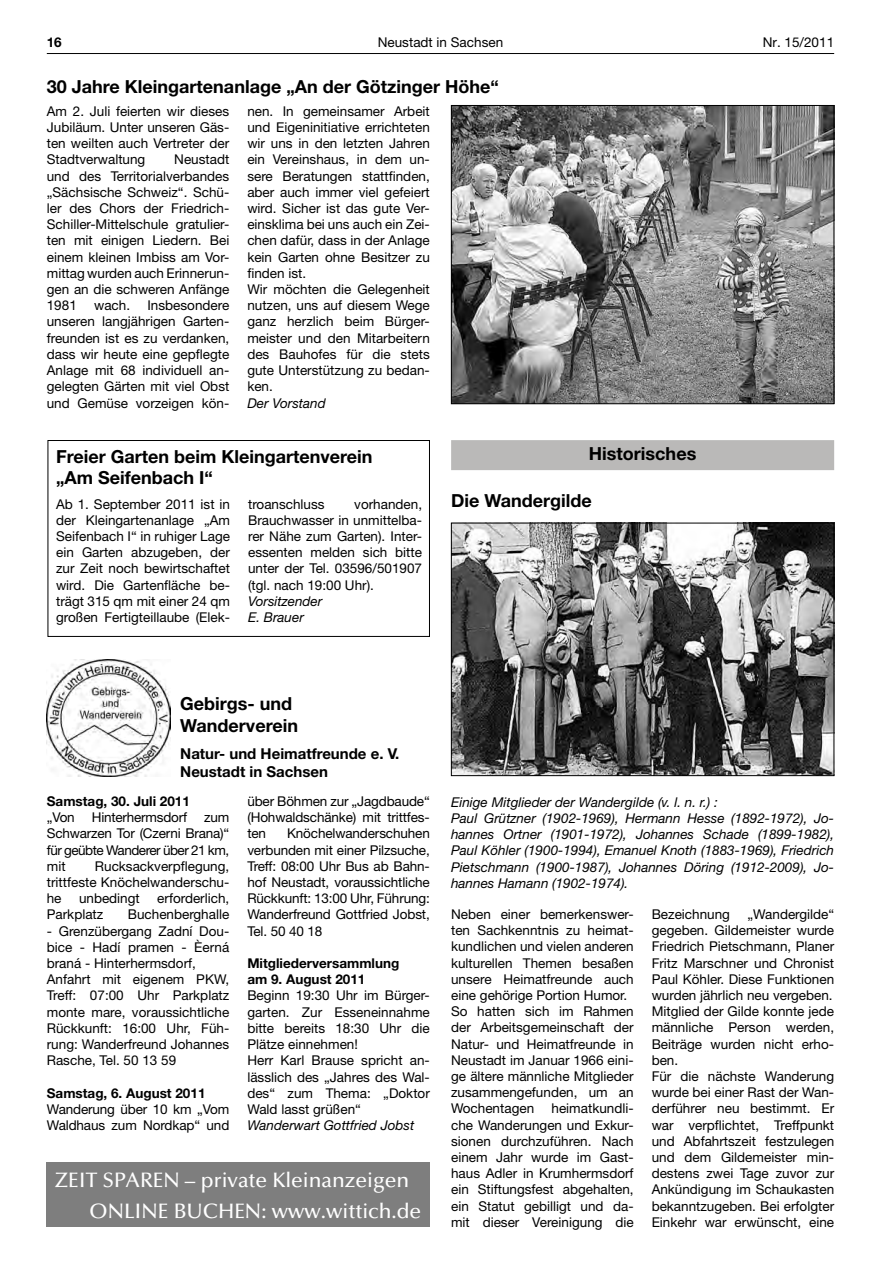
<style>
.page{position:relative;width:881px;height:1263px;background:#fff}
.page>*{position:absolute;margin:0;border:0;box-sizing:border-box;transform-origin:0 0}
.t1{font:500 21px/31.5px "Optima LT";color:#fff}
.t2{font:700 18px/21.6px "Helvetica Neue LT";color:#000}
.t3{font:700 15px/18px "Helvetica Neue LT";color:#000}
.t4{font:13.5px/16.2px "Helvetica Neue LT";color:#000;text-align:justify}
.t5{font:italic 13.5px/16.2px "Helvetica Neue LT";color:#000}
.t6{font:700 13.5px/16.2px "Helvetica Neue LT";color:#000}
</style>
<div class="page">
<hr style="left:47px;top:53px;width:786px;height:1px;background:#000">
<img style="left:453px;top:107px;width:378px;height:295px">
<div style="left:451px;top:105px;width:382px;height:299px;border:1px solid #000"></div>
<div style="left:48px;top:440px;width:381px;height:197px;border:1px solid #000"></div>
<img style="left:47px;top:659px;width:123px;height:117px">
<div style="left:451px;top:440px;width:382px;height:30px;background:#bab9b8"></div>
<img style="left:453px;top:525px;width:378px;height:249px">
<div style="left:451px;top:523px;width:382px;height:253px;border:1px solid #000"></div>
<div style="left:47px;top:1162px;width:382px;height:65px;background:#7e7e7e"></div>
<p class="t6" style="left:47px;top:33px;width:17px">16</p>
<p class="t4" style="left:377px;top:34px;width:127px">Neustadt in Sachsen</p>
<p class="t4" style="left:762px;top:34px;width:73px">Nr. 15/2011</p>
<h2 class="t2" style="left:47px;top:75px;width:453px">30 Jahre Kleingartenanlage „An der Götzinger Höhe“</h2>
<p class="t4" style="left:47px;top:103px;width:184px">Am 2. Juli feierten wir dieses Jubiläum. Unter unseren Gäs&shy;ten weilten auch Vertreter der Stadtverwaltung</p>
<p class="t4" style="left:247px;top:103px;width:184px;text-align:left">nen. In gemeinsamer Arbeit und Eigeninitiative errichteten wir uns in den letzten Jahren ein Vereinshaus, in dem un&shy;sere Beratungen stattfinden, aber auch immer viel gefeiert wird. Sicher ist das gute Ver&shy;einsklima bei uns auch ein Zei&shy;chen dafür, dass in der Anlage kein Garten ohne Besitzer zu finden ist.<br>Wir möchten die Gelegenheit nutzen, uns auf diesem Wege ganz herzlich beim Bürger&shy;meister und den Mitarbeitern des Bauhofes für die stets gute Unterstützung zu bedan&shy;ken.</p>
<p class="t5" style="left:247px;top:394px;width:80px">Der Vorstand</p>
<p class="t4" style="left:47px;top:151px;width:184px;text-indent:127px">Neustadt und des Territorialverbandes „Sächsische Schweiz“. Schü&shy;ler des Chors der Friedrich-Schiller-Mittelschule gratulier&shy;ten mit einigen Liedern. Bei einem kleinen Imbiss am Vor&shy;mittag wurden auch Erinnerun&shy;gen an die schweren Anfänge 1981</p>
<p class="t4" style="left:47px;top:297px;width:184px;text-indent:101px">Insbesondere unseren langjährigen Garten&shy;freunden ist es zu verdanken, dass wir heute eine gepflegte Anlage mit 68 individuell an&shy;gelegten Gärten mit viel Obst und Gemüse vorzeigen kön-</p>
<p class="t4" style="left:94px;top:297px;width:37px">wach.</p>
<h2 class="t2" style="left:56px;top:445px;width:318px">Freier Garten beim Kleingartenverein „Am Seifenbach I“</h2>
<p class="t4" style="left:56px;top:496px;width:175px">Ab 1. September 2011 ist in der Kleingartenanlage „Am Seifenbach I“ in ruhiger Lage ein Garten abzugeben, der zur Zeit noch bewirtschaftet wird. Die Gartenfläche be&shy;trägt 315 qm mit einer 24 qm großen Fertigteillaube (Elek-</p>
<p class="t4" style="left:248px;top:496px;width:78px">troanschluss</p>
<p class="t4" style="left:248px;top:496px;width:175px;text-indent:106px">vorhanden, Brauchwasser in unmittelba&shy;rer Nähe zum Garten). Inter&shy;essenten melden sich bitte unter der Tel. 03596/501907 (tgl. nach 19:00 Uhr).</p>
<p class="t5" style="left:248px;top:593px;width:76px">Vorsitzender<br>E. Brauer</p>
<h2 class="t2" style="left:588px;top:442px;width:109px">Historisches</h2>
<h2 class="t2" style="left:451px;top:489px;width:142px">Die Wandergilde</h2>
<h2 class="t2" style="left:180px;top:693px;width:119px">Gebirgs- und<br>Wanderverein</h2>
<p class="t3" style="left:180px;top:744px;width:220px">Natur- und Heimatfreunde e. V.<br>Neustadt in Sachsen</p>
<p class="t6" style="left:47px;top:793px;width:145px">Samstag, 30. Juli 2011</p>
<p class="t4" style="left:47px;top:809px;width:29px">„Von</p>
<p class="t4" style="left:92px;top:809px;width:97px">Hinterhermsdorf</p>
<p class="t4" style="left:47px;top:809px;width:184px;text-indent:157px">zum Schwarzen Tor (Czerni Brana)“ für geübte Wanderer über 21 km, mit</p>
<p class="t4" style="left:47px;top:858px;width:184px;text-indent:48px">Rucksackverpflegung, trittfeste Knöchelwanderschu&shy;he</p>
<p class="t4" style="left:79px;top:890px;width:62px">unbedingt</p>
<p class="t4" style="left:157px;top:890px;width:73px">erforderlich,</p>
<p class="t4" style="left:47px;top:906px;width:58px">Parkplatz</p>
<p class="t4" style="left:128px;top:906px;width:103px">Buchenberghalle</p>
<p class="t4" style="left:47px;top:922px;width:184px;text-align:left">- Grenzübergang Zadní Dou&shy;bice - Hadí pramen - Èerná braná - Hinterhermsdorf,<br>Anfahrt mit eigenem PKW,<br>Treff: 07:00 Uhr Parkplatz monte mare, voraussichtliche<br>Rückkunft: 16:00 Uhr, Füh&shy;rung: Wanderfreund Johannes<br>Rasche, Tel. 50 13 59</p>
<p class="t6" style="left:47px;top:1084px;width:160px">Samstag, 6. August 2011</p>
<p class="t4" style="left:47px;top:1101px;width:184px">Wanderung über 10 km „Vom<br>Waldhaus zum Nordkap“ und</p>
<p class="t4" style="left:247px;top:793px;width:184px">über Böhmen zur „Jagdbaude“ (Hohwaldschänke) mit trittfes&shy;ten</p>
<p class="t4" style="left:247px;top:825px;width:184px;text-indent:40px">Knöchelwanderschuhen verbunden mit einer Pilzsuche, Treff: 08:00 Uhr Bus ab Bahn&shy;hof Neustadt, voraussichtliche Rückkunft: 13:00 Uhr, Führung:<br>Wanderfreund Gottfried Jobst, Tel. 50 40 18</p>
<p class="t6" style="left:247px;top:955px;width:153px">Mitgliederversammlung am 9. August 2011</p>
<p class="t4" style="left:247px;top:987px;width:184px;text-align:left">Beginn 19:30 Uhr im Bürger&shy;garten. Zur Esseneinnahme bitte bereits 18:30 Uhr die<br>Plätze einnehmen!<br>Herr Karl Brause spricht an&shy;lässlich des „Jahres des Wal&shy;des“ zum Thema: „Doktor<br>Wald lasst grüßen“</p>
<p class="t5" style="left:247px;top:1117px;width:168px">Wanderwart Gottfried Jobst</p>
<h1 class="t1" style="left:89px;top:1164px;width:333px;text-indent:-34px">ZEIT SPAREN – private Kleinanzeigen<br>ONLINE BUCHEN: www.wittich.de</h1>
<p class="t5" style="left:451px;top:794px;width:384px">Einige Mitglieder der Wandergilde (v. l. n. r.) :<br>Paul Grützner (1902-1969), Hermann Hesse (1892-1972), Jo&shy;hannes Ortner (1901-1972), Johannes Schade (1899-1982), Paul Köhler (1900-1994), Emanuel Knoth (1883-1969), Friedrich Pietschmann (1900-1987), Johannes Döring (1912-2009), Jo&shy;hannes Hamann (1902-1974).</p>
<p class="t4" style="left:451px;top:906px;width:184px;text-align:left">Neben einer bemerkenswer&shy;ten Sachkenntnis zu heimat&shy;kundlichen und vielen anderen kulturellen Themen besaßen unsere Heimatfreunde auch eine gehörige Portion Humor.<br>So hatten sich im Rahmen der Arbeitsgemeinschaft der<br>Natur- und Heimatfreunde in<br>Neustadt im Januar 1966 eini&shy;ge ältere männliche Mitglieder zusammengefunden, um an<br>Wochentagen</p>
<p class="t4" style="left:451px;top:1100px;width:184px;text-indent:100px">heimatkundli&shy;che Wanderungen und Exkur&shy;sionen durchzuführen. Nach einem Jahr wurde im Gast&shy;haus Adler in Krumhermsdorf ein Stiftungsfest abgehalten, ein Statut gebilligt und da&shy;mit dieser Vereinigung die</p>
<p class="t4" style="left:651px;top:906px;width:184px;text-align:left;text-indent:96px">„Wandergilde“ gegeben. Gildemeister wurde<br>Friedrich Pietschmann, Planer<br>Fritz Marschner und Chronist<br>Paul Köhler. Diese Funktionen wurden jährlich neu vergeben.<br>Mitglied der Gilde konnte jede männliche Person werden,<br>Beiträge wurden nicht erho&shy;ben.<br>Für die nächste Wanderung wurde bei einer Rast der Wan&shy;derführer neu bestimmt. Er war verpflichtet, Treffpunkt und Abfahrtszeit festzulegen und dem Gildemeister min&shy;destens zwei Tage zuvor zur<br>Ankündigung im Schaukasten bekanntzugeben. Bei erfolgter<br>Einkehr war erwünscht, eine</p>
<p class="t4" style="left:651px;top:906px;width:80px">Bezeichnung</p>
</div>
